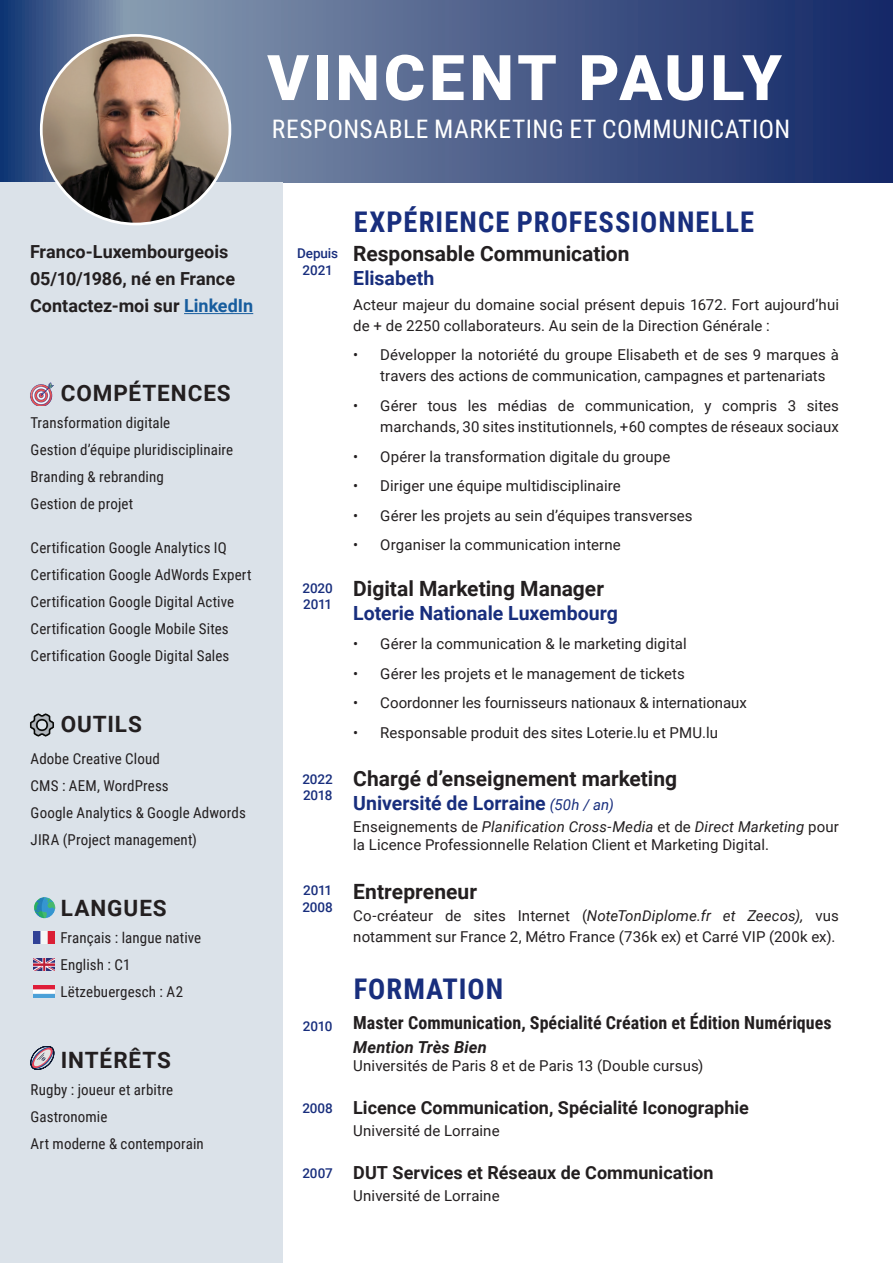
<style>
.page{position:relative;width:893px;height:1263px;background:#fff}
.page>*{position:absolute;margin:0;border:0;box-sizing:border-box;transform-origin:0 0}
.t1{font:900 63px "Roboto";letter-spacing:.06em;color:#fff}
.t2{font:700 28.5px "Roboto Condensed";letter-spacing:.035em;color:#182e7d}
.t3{font:25.5px "Roboto Condensed";letter-spacing:.02em;color:#fff}
.t4{font:700 22.5px "Roboto";letter-spacing:.04em;color:#231f20}
.t5{font:700 21px "Roboto";color:#231f20}
.t6{font:700 19.5px "Roboto";color:#182e7d}
.t7{font:700 18px/27px "Roboto";color:#231f20}
.t8{font:700 18px "Roboto Condensed";color:#231f20}
.t9{font:italic 700 16.5px "Roboto";letter-spacing:.005em;color:#231f20}
.t10{font:15px/21px "Roboto";letter-spacing:.005em;color:#231f20}
.t11{font:15px/27px "Roboto Condensed";letter-spacing:.01em;color:#231f20}
.t12{font:500 13.5px/16.2px "Roboto";letter-spacing:-.015em;color:#182e7d}
.s1{color:#175d9e}
.s2{font-weight:400;font-style:italic;font-size:15px}
.s3{font-style:italic}
</style>
<div class="page">
<svg style="left:0;top:0;width:893px;height:183px;background:#465987"></svg>
<div style="left:0;top:183px;width:282px;height:1080px;background:#dbe2e9"></div>
<img style="left:41px;top:35px;width:189px;height:189px;border-radius:94px">
<img style="left:30px;top:382px;width:24px;height:24px">
<img style="left:30px;top:713px;width:24px;height:24px">
<img style="left:34px;top:897px;width:22px;height:21px">
<img style="left:33px;top:931px;width:22px;height:12px">
<img style="left:33px;top:958px;width:22px;height:12px">
<img style="left:33px;top:985px;width:22px;height:13px">
<hr style="left:184px;top:313px;width:69px;height:1px;background:#175d9e">
<svg style="left:31px;top:1046px;width:23px;height:23px"></svg>
<h1 class="t1" style="left:267px;top:34px;width:516px">VINCENT PAULY</h1>
<h3 class="t3" style="left:272px;top:111px;width:520px">RESPONSABLE MARKETING ET COMMUNICATION</h3>
<p class="t7" style="left:30px;top:238px;width:225px">Franco-Luxembourgeois<br>05/10/1986, né en France<br>Contactez-moi sur <span class="s1">LinkedIn</span></p>
<h3 class="t4" style="left:61px;top:378px;width:171px">COMPÉTENCES</h3>
<p class="t11" style="left:31px;top:409px;width:204px">Transformation digitale<br>Gestion d’équipe pluridisciplinaire<br>Branding &amp; rebranding<br>Gestion de projet</p>
<p class="t11" style="left:31px;top:534px;width:222px">Certification Google Analytics IQ Certification Google AdWords Expert Certification Google Digital Active Certification Google Mobile Sites Certification Google Digital Sales</p>
<h3 class="t4" style="left:61px;top:709px;width:83px">OUTILS</h3>
<p class="t11" style="left:31px;top:744px;width:217px">Adobe Creative Cloud<br>CMS : AEM, WordPress<br>Google Analytics &amp; Google Adwords<br>JIRA (Project management)</p>
<h3 class="t4" style="left:61px;top:892px;width:107px">LANGUES</h3>
<p class="t11" style="left:60px;top:923px;width:142px">Français : langue native<br>English : C1<br>Lëtzebuergesch : A2</p>
<h3 class="t4" style="left:61px;top:1044px;width:112px">INTÉRÊTS</h3>
<p class="t11" style="left:31px;top:1075px;width:175px">Rugby : joueur et arbitre<br>Gastronomie<br>Art moderne &amp; contemporain</p>
<p class="t12" style="left:297px;top:245px;width:43px;text-align:center">Depuis<br>2021</p>
<p class="t12" style="left:303px;top:579px;width:32px">2020<br>2011</p>
<p class="t12" style="left:302px;top:770px;width:32px">2022<br>2018</p>
<p class="t12" style="left:302px;top:882px;width:32px">2011<br>2008</p>
<p class="t12" style="left:303px;top:1017px;width:31px">2010</p>
<p class="t12" style="left:302px;top:1100px;width:32px">2008</p>
<p class="t12" style="left:302px;top:1164px;width:32px">2007</p>
<h2 class="t2" style="left:354px;top:202px;width:402px">EXPÉRIENCE PROFESSIONNELLE</h2>
<h3 class="t5" style="left:353px;top:239px;width:278px">Responsable Communication</h3>
<h3 class="t6" style="left:353px;top:264px;width:83px">Elisabeth</h3>
<p class="t10" style="left:353px;top:294px;width:487px">Acteur majeur du domaine social présent depuis 1672. Fort aujourd’hui de + de 2250 collaborateurs. Au sein de la Direction Générale :</p>
<p class="t10" style="left:380px;top:344px;width:460px;text-indent:-27px">• Développer la notoriété du groupe Elisabeth et de ses 9 marques à travers des actions de communication, campagnes et partenariats</p>
<p class="t10" style="left:353px;top:395px;width:487px;text-align:right">• Gérer tous les médias de communication, y compris 3 sites marchands, 30 sites institutionnels, +60 comptes de réseaux sociaux</p>
<p class="t10" style="left:353px;top:445px;width:319px">• Opérer la transformation digitale du groupe</p>
<p class="t10" style="left:353px;top:475px;width:269px">• Diriger une équipe multidisciplinaire</p>
<p class="t10" style="left:353px;top:504px;width:341px">• Gérer les projets au sein d’équipes transverses</p>
<p class="t10" style="left:353px;top:534px;width:269px">• Organiser la communication interne</p>
<h3 class="t5" style="left:353px;top:574px;width:252px">Digital Marketing Manager</h3>
<h3 class="t6" style="left:353px;top:599px;width:266px">Loterie Nationale Luxembourg</h3>
<p class="t10" style="left:353px;top:633px;width:335px">• Gérer la communication &amp; le marketing digital</p>
<p class="t10" style="left:353px;top:662px;width:333px">• Gérer les projets et le management de tickets</p>
<p class="t10" style="left:353px;top:692px;width:395px">• Coordonner les fournisseurs nationaux &amp; internationaux</p>
<p class="t10" style="left:353px;top:721px;width:366px">• Responsable produit des sites Loterie.lu et PMU.lu</p>
<h3 class="t5" style="left:353px;top:764px;width:325px">Chargé d’enseignement marketing</h3>
<h3 class="t6" style="left:353px;top:789px;width:262px">Université de Lorraine <span class="s2">(50h / an)</span></h3>
<p class="t10" style="left:353px;top:817px;width:487px;line-height:18px">Enseignements de <span class="s3">Planification Cross-Media</span> et de <span class="s3">Direct Marketing</span> pour la Licence Professionnelle Relation Client et Marketing Digital.</p>
<h3 class="t5" style="left:353px;top:876px;width:125px">Entrepreneur</h3>
<p class="t10" style="left:353px;top:904px;width:487px">Co-créateur de sites Internet (<span class="s3">NoteTonDiplome.fr et Zeecos),</span> vus notamment sur France 2, Métro France (736k ex) et Carré VIP (200k ex).</p>
<h2 class="t2" style="left:354px;top:969px;width:151px">FORMATION</h2>
<p class="t8" style="left:353px;top:1010px;width:480px">Master Communication, Spécialité Création et Édition Numériques</p>
<p class="t9" style="left:353px;top:1036px;width:135px">Mention Très Bien</p>
<p class="t10" style="left:353px;top:1055px;width:352px">Universités de Paris 8 et de Paris 13 (Double cursus)</p>
<p class="t7" style="left:353px;top:1093px;width:397px">Licence Communication, Spécialité Iconographie</p>
<p class="t10" style="left:353px;top:1120px;width:148px">Université de Lorraine</p>
<p class="t7" style="left:353px;top:1159px;width:362px">DUT Services et Réseaux de Communication</p>
<p class="t10" style="left:353px;top:1185px;width:148px">Université de Lorraine</p>
</div>
